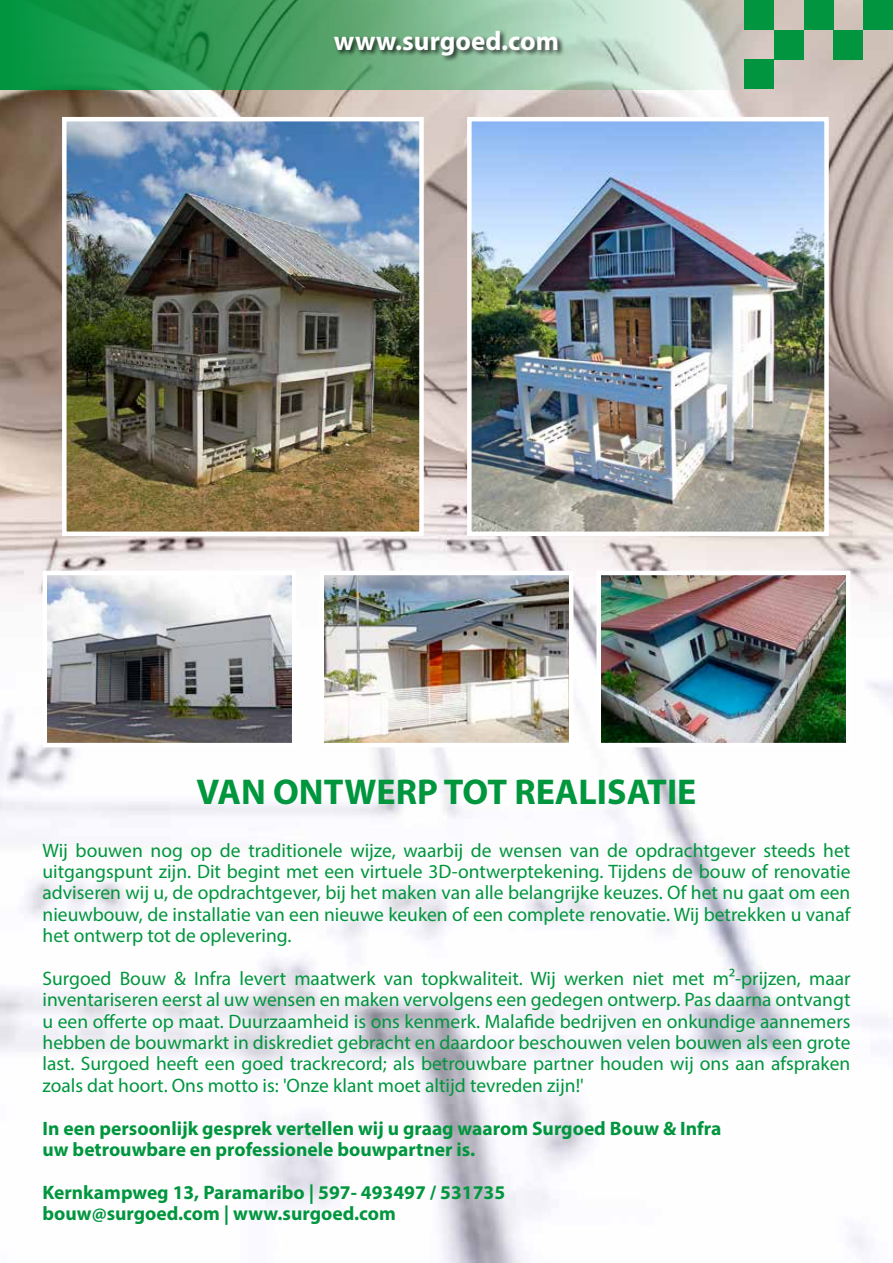
<style>
.page{position:relative;width:893px;height:1263px;background:#fff}
.page>*{position:absolute;margin:0;border:0;box-sizing:border-box;transform-origin:0 0}
.t1{font:700 36px "Myriad Pro";color:#00963e}
.t2{font:700 27px "Myriad Pro";color:#fff}
.t3{font:19.5px/21.3px "Myriad Pro";color:#00963e;text-align:justify}
.t4{font:700 19.5px/21.3px "Myriad Pro";color:#00963e}
</style>
<div class="page">
<img style="left:0;top:89px;width:893px;height:1174px">
<svg style="left:0;top:0;width:893px;height:89px;background:#6cb384"></svg>
<img style="left:48px;top:576px;width:243px;height:166px">
<div style="left:43px;top:571px;width:253px;height:176px;border:4px solid #fff"></div>
<img style="left:324px;top:576px;width:244px;height:166px">
<div style="left:319px;top:571px;width:254px;height:176px;border:4px solid #fff"></div>
<img style="left:601px;top:576px;width:244px;height:166px">
<div style="left:596px;top:571px;width:254px;height:176px;border:4px solid #fff"></div>
<img style="left:67px;top:122px;width:352px;height:409px">
<div style="left:62px;top:117px;width:362px;height:419px;border:4px solid #fff"></div>
<img style="left:472px;top:122px;width:352px;height:409px">
<div style="left:467px;top:117px;width:362px;height:419px;border:4px solid #fff"></div>
<div style="left:333px;top:29px;width:231px;height:34px;background:#000;opacity:.75"></div>
<h2 class="t2" style="left:334px;top:23px;width:226px">www.surgoed.com</h2>
<h1 class="t1" style="left:196px;top:769px;width:501px">VAN ONTWERP TOT REALISATIE</h1>
<p class="t3" style="left:43px;top:839px;width:809px">Wij bouwen nog op de traditionele wijze, waarbij de wensen van de opdrachtgever steeds het uitgangspunt zijn. Dit begint met een virtuele D3 -ontwerptekening. Tijdens de bouw of renovatie adviseren wij ,u de opdrachtgever, bij het maken van alle belangrijke keuzes. Of het nu gaat om een nieuwbouw, de installatie van een nieuwe keuken of een complete renovatie. Wij betrekken u vanaf het ontwerp tot de oplevering.</p>
<p class="t3" style="left:43px;top:967px;width:809px">Surgoed Bouw &amp; Infra levert maatwerk van topkwaliteit. Wij werken niet met m²-prijzen, maar inventariseren eerst al uw wensen en maken vervolgens een gedegen ontwerp. Pas daarna ontvangt u een offerte op maat. Duurzaamheid is ons kenmerk. Malafide bedrijven en onkundige aannemers hebben de bouwmarkt in diskrediet gebracht en daardoor beschouwen velen bouwen als een grote last. Surgoed heeft een goed trackrecord; als betrouwbare partner houden wij ons aan afspraken zoals dat hoort. Ons motto is ': Onze klant moet altijd tevreden zijn '!</p>
<p class="t4" style="left:43px;top:1117px;width:680px">In een persoonlijk gesprek vertellen wij u graag waarom Surgoed Bouw &amp; Infra uw betrouwbare en professionele bouwpartner is.</p>
<p class="t4" style="left:43px;top:1181px;width:464px">Kernkampweg 13, Paramaribo | 597- 493497 / 531735 bouw@surgoed.com | www.surgoed.com</p>
</div>
